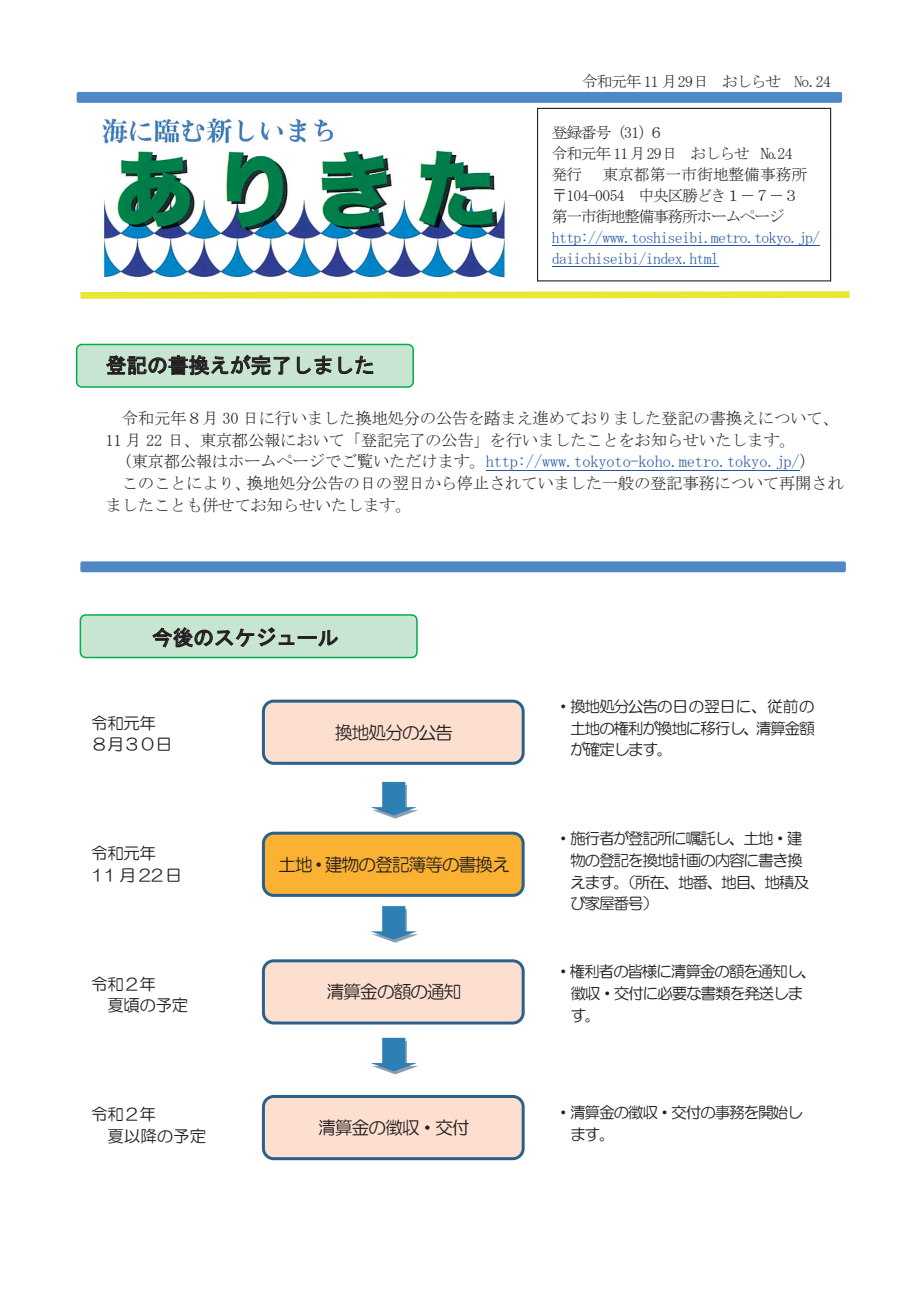
<style>
.page{position:relative;width:919px;height:1289px;background:#fff}
.page>*{position:absolute;margin:0;border:0;box-sizing:border-box;transform-origin:0 0}
.t1{font:21px "MS Gothic";letter-spacing:-.015em;color:#231f20}
.t2{font:18px "HG Maru Gothic MPRO";letter-spacing:-.075em;color:#231f20}
.t3{font:16.5px/21.8px "MS Mincho";letter-spacing:-.02em;color:#231f20}
.t4{font:16.5px/21.8px "HG Maru Gothic MPRO";letter-spacing:-.02em;color:#231f20}
.t5{font:16.5px/21.8px "HG Maru Gothic MPRO";color:#231f20}
.t6{font:15.75px/21.8px "HG Maru Gothic MPRO";letter-spacing:-.08em;color:#231f20}
.t7{font:15.75px/21px "MS Mincho";letter-spacing:-.08em;color:#231f20}
.t8{font:15.75px/21px "MS Mincho";letter-spacing:-.045em;color:#2556a6}
.t9{font:15.75px/21px "MS Mincho";color:#231f20}
.t10{font:15.75px "MS Mincho";letter-spacing:-.045em;color:#231f20}
.s1{color:#2556a6}
</style>
<div class="page">
<div style="left:77px;top:92px;width:765px;height:11px;background:#4f88c3;border-radius:2px"></div>
<div style="left:77px;top:344px;width:336px;height:43px;background:#c7e5d0;border-radius:5px"></div>
<div style="left:76px;top:344px;width:338px;height:44px;border:2px solid #01ad4c;border-radius:5px"></div>
<div style="left:80px;top:615px;width:337px;height:42px;background:#c7e5d0;border-radius:5px"></div>
<div style="left:80px;top:614px;width:337px;height:44px;border:2px solid #01ad4c;border-radius:5px"></div>
<div style="left:80px;top:561px;width:765px;height:11px;background:#4f88c3;border-radius:2px"></div>
<hr style="left:485px;top:470px;width:314px;height:1px;background:#2556a6">
<svg style="left:80px;top:291px;width:770px;height:8px;background:#ecea52"></svg>
<div style="left:537px;top:108px;width:294px;height:173px;border:1px solid #231f20"></div>
<hr style="left:552px;top:245px;width:267px;height:1px;background:#2556a6">
<hr style="left:552px;top:266px;width:166px;height:1px;background:#2556a6">
<svg style="left:106px;top:354px;width:184px;height:21px"></svg>
<svg style="left:297px;top:355px;width:35px;height:19px"></svg>
<svg style="left:338px;top:355px;width:35px;height:19px"></svg>
<svg style="left:152px;top:627px;width:186px;height:20px"></svg>
<div style="left:263px;top:701px;width:260px;height:62px;background:#fddfd0;border-radius:10px"></div>
<div style="left:262px;top:699px;width:262px;height:65px;border:3px solid #2a618a;border-radius:10px"></div>
<div style="left:263px;top:833px;width:260px;height:62px;background:#fbb132;border-radius:10px"></div>
<div style="left:262px;top:831px;width:262px;height:65px;border:3px solid #2a618a;border-radius:10px"></div>
<div style="left:263px;top:960px;width:260px;height:63px;background:#fddfd0;border-radius:10px"></div>
<div style="left:262px;top:959px;width:262px;height:65px;border:3px solid #2a618a;border-radius:10px"></div>
<div style="left:263px;top:1096px;width:260px;height:62px;background:#fddfd0;border-radius:10px"></div>
<div style="left:262px;top:1094px;width:262px;height:66px;border:3px solid #2a618a;border-radius:10px"></div>
<svg style="left:371px;top:782px;width:47px;height:36px"></svg>
<svg style="left:371px;top:906px;width:47px;height:36px"></svg>
<svg style="left:371px;top:1037px;width:47px;height:37px"></svg>
<img style="left:102px;top:118px;width:405px;height:160px">
<p class="t10" style="left:582px;top:73px;width:128px">令和元年 11 月29日</p>
<p class="t7" style="left:552px;top:122px;width:104px">登録番号)31(</p>
<p class="t7" style="left:648px;top:122px;width:17px">６</p>
<p class="t7" style="left:722px;top:70px;width:61px">おしらせ</p>
<p class="t7" style="left:794px;top:70px;width:38px">No.24</p>
<p class="t9" style="left:602px;top:142px;width:206px;text-indent:-50px">令和元年 11 月29日<br>東京都第一市街地整備事務所</p>
<p class="t7" style="left:690px;top:142px;width:61px">おしらせ</p>
<p class="t7" style="left:760px;top:142px;width:34px">No24</p>
<p class="t7" style="left:552px;top:163px;width:32px">発行</p>
<p class="t1" style="left:106px;top:354px;width:271px">登記の書換えが完了しました</p>
<p class="t7" style="left:638px;top:185px;width:162px">中央区勝どき１－７－３</p>
<p class="t7" style="left:552px;top:185px;width:234px">〒104-0054<br>第一市街地整備事務所ホームページ</p>
<p class="t8" style="left:552px;top:226px;width:270px">http://www.toshiseibi.metro.tokyo.jp/ daiichiseibi/index.html</p>
<p class="t3" style="left:105px;top:407px;width:734px;text-indent:16px">令和元年８月 30 日に行いました換地処分の公告を踏まえ進めておりました登記の書換えについて、<br>11 月 22 日、東京都公報において「登記完了の公告」を行いましたことをお知らせいたします。</p>
<p class="t3" style="left:247px;top:450px;width:598px;text-indent:-123px">(東京都公報はホームページでご覧いただけます。<span class="s1">http://www.tokyoto-koho.metro.tokyo.jp</span> (<span class="s1">/<br></span>換地処分公告の日の翌日から停止されていました一般の登記事務について再開され</p>
<p class="t3" style="left:105px;top:472px;width:308px;text-indent:16px">このことにより、<br>ましたことも併せてお知らせいたします。</p>
<p class="t1" style="left:152px;top:627px;width:188px">今後のスケジュール</p>
<p class="t4" style="left:91px;top:711px;width:82px">令和元年<br>８月３０日</p>
<p class="t4" style="left:91px;top:842px;width:92px">令和元年<br>11月22日</p>
<p class="t4" style="left:107px;top:972px;width:82px;text-indent:-16px">令和２年<br>夏頃の予定</p>
<p class="t5" style="left:107px;top:1103px;width:100px;text-indent:-16px">令和２年<br>夏以降の予定</p>
<p class="t2" style="left:335px;top:723px;width:120px">換地処分の公告</p>
<p class="t2" style="left:325px;top:855px;width:186px">建物の登記簿等の書換え</p>
<p class="t2" style="left:278px;top:855px;width:36px">土地</p>
<p class="t2" style="left:310px;top:855px;width:19px">・</p>
<p class="t2" style="left:326px;top:982px;width:136px">清算金の額の通知</p>
<p class="t2" style="left:318px;top:1118px;width:153px">清算金の徴収・交付</p>
<p class="t6" style="left:555px;top:695px;width:261px;text-align:right">・換地処分公告の日の翌日に、従前の清算金額</p>
<p class="t6" style="left:570px;top:717px;width:191px">土地の権利が換地に移行し、が確定します。</p>
<p class="t6" style="left:570px;top:827px;width:240px;text-indent:-14px">・施行者が登記所に嘱託し、土地・建物の登記を換地計画の内容に書き換えます。（所在、地番、地目、地積及び家屋番号(</p>
<p class="t6" style="left:570px;top:960px;width:248px;text-indent:-15px">・権利者の皆様に清算金の額を通知し、徴収・交付に必要な書類を発送します。</p>
<p class="t6" style="left:570px;top:1101px;width:234px;text-indent:-14px">・清算金の徴収・交付の事務を開始します。</p>
</div>
